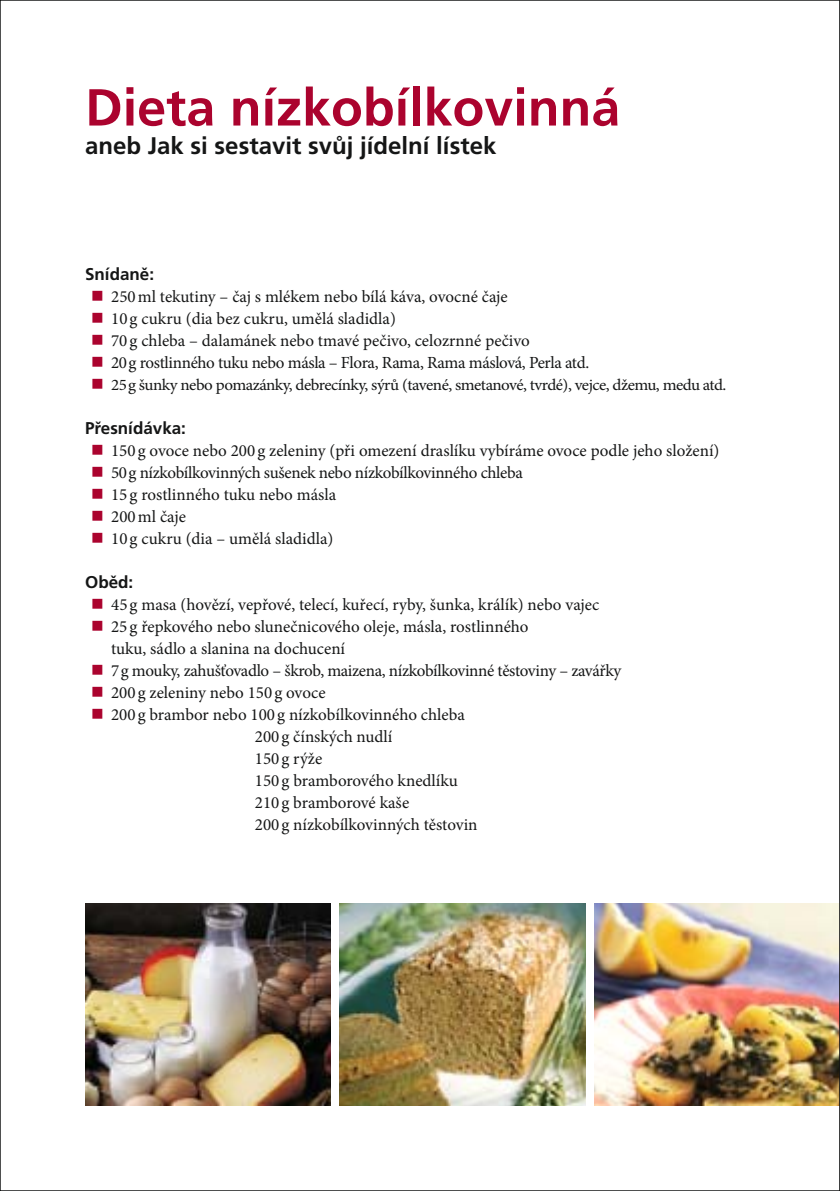
<style>
.page{position:relative;width:840px;height:1191px;background:#fff}
.page>*{position:absolute;margin:0;border:0;box-sizing:border-box;transform-origin:0 0}
.t1{font:700 52px "Frutiger CE";color:#ab032e}
.t2{font:700 24px "Frutiger CE";color:#151616}
.t3{font:17px/22px "Minion Pro";color:#151616}
.t4{font:17px "Minion Pro";letter-spacing:-.02em;color:#151616}
.t5{font:700 17px "Frutiger CE";color:#151616}
.t6{font:16.2px "Minion Pro";letter-spacing:-.03em;color:#151616;scale:1.05 1}
</style>
<div class="page">
<img style="left:85px;top:903px;width:245px;height:203px">
<img style="left:339px;top:903px;width:246px;height:203px">
<img style="left:594px;top:903px;width:243px;height:203px">
<svg style="left:839px;top:0;width:1px;height:1191px"></svg>
<h1 class="t1" style="left:85px;top:82px;width:536px">Dieta nízkobílkovinná</h1>
<h2 class="t2" style="left:85px;top:134px;width:412px">aneb Jak si sestavit svůj jídelní lístek</h2>
<p class="t5" style="left:85px;top:266px;width:70px">Snídaně:</p>
<p class="t3" style="left:111px;top:287px;width:479px">250 ml tekutiny – čaj s mlékem nebo bílá káva, ovocné čaje<br>10 g cukru (dia bez cukru, umělá sladidla)<br>70 g chleba – dalamánek nebo tmavé pečivo, celozrnné pečivo<br>20 g rostlinného tuku nebo másla – Flora, Rama, Rama máslová, Perla atd.</p>
<p class="t6" style="left:111px;top:378px;width:587px">25 g šunky nebo pomazánky, debrecínky, sýrů (tavené, smetanové, tvrdé), vejce, džemu, medu atd.</p>
<p class="t5" style="left:85px;top:420px;width:102px">Přesnídávka:</p>
<p class="t3" style="left:111px;top:441px;width:609px">150 g ovoce nebo 200 g zeleniny (při omezení draslíku vybíráme ovoce podle jeho složení)<br>50 g nízkobílkovinných sušenek nebo nízkobílkovinného chleba<br>15 g rostlinného tuku nebo másla<br>200 ml čaje<br>10 g cukru (dia – umělá sladidla)</p>
<p class="t5" style="left:85px;top:574px;width:50px">Oběd:</p>
<p class="t3" style="left:111px;top:595px;width:489px">45 g masa (hovězí, vepřové, telecí, kuřecí, ryby, šunka, králík) nebo vajec</p>
<p class="t3" style="left:111px;top:617px;width:419px">25 g řepkového nebo slunečnicového oleje, másla, rostlinného</p>
<p class="t3" style="left:111px;top:639px;width:235px">tuku, sádlo a slanina na dochucení</p>
<p class="t4" style="left:111px;top:664px;width:511px">7 g mouky, zahušťovadlo – škrob, maizena, nízkobílkovinné těstoviny – zavářky</p>
<p class="t3" style="left:111px;top:683px;width:216px">200 g zeleniny nebo 150 g ovoce</p>
<p class="t3" style="left:111px;top:705px;width:355px">200 g brambor nebo 100 g nízkobílkovinného chleba</p>
<p class="t3" style="left:255px;top:727px;width:139px">200 g čínských nudlí</p>
<p class="t3" style="left:255px;top:749px;width:69px">150 g rýže</p>
<p class="t3" style="left:255px;top:771px;width:204px">150 g bramborového knedlíku</p>
<p class="t3" style="left:255px;top:793px;width:156px">210 g bramborové kaše</p>
<p class="t3" style="left:255px;top:815px;width:224px">200 g nízkobílkovinných těstovin</p>
</div>
